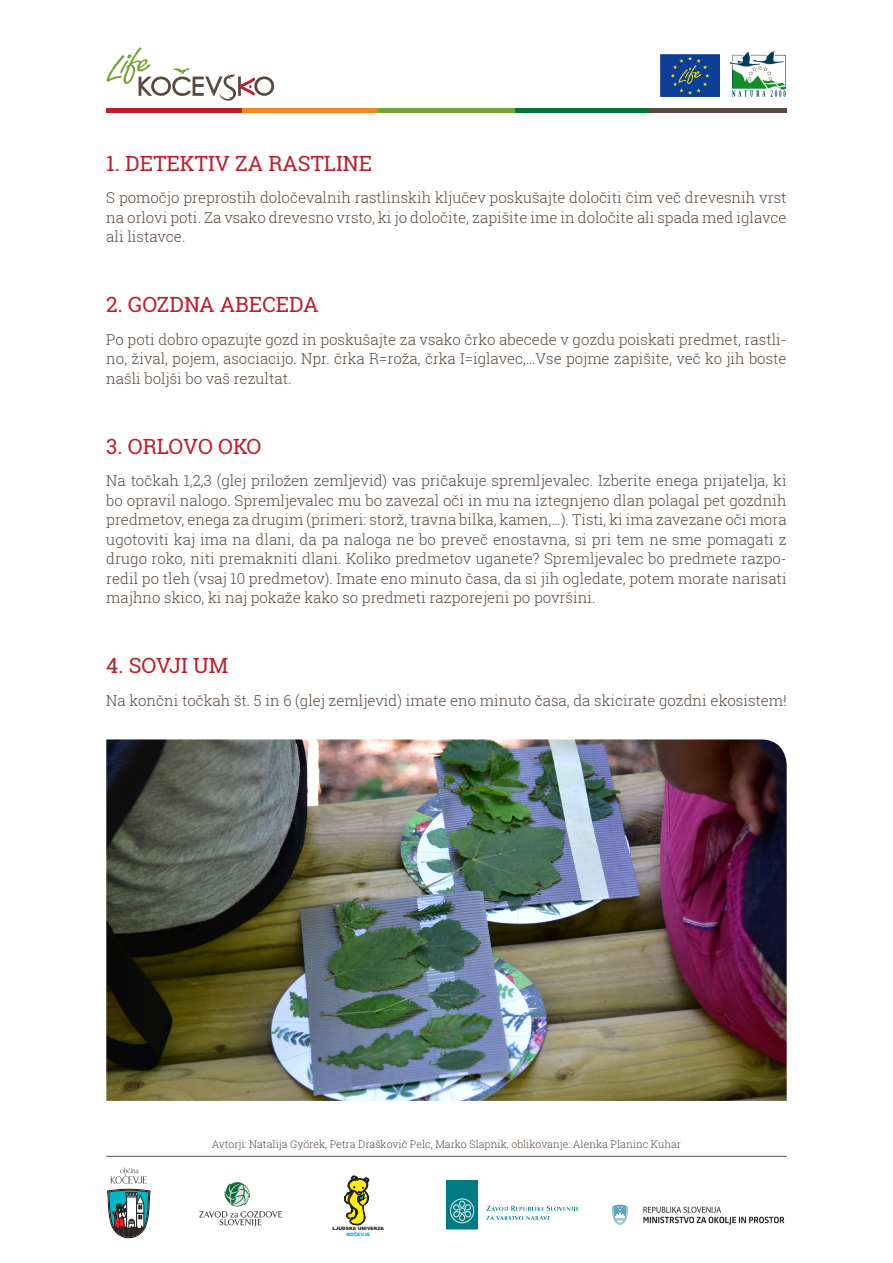
<style>
.page{position:relative;width:893px;height:1263px;background:#fff}
.page>*{position:absolute;margin:0;border:0;box-sizing:border-box;transform-origin:0 0}
.Naslovi_iger{font:21px "Roboto Slab";color:#be1d2c}
.body_tekst{font:300 15px/19.5px "Roboto Slab";color:#594a41;text-align:justify}
.t1{font:300 10.5px "Roboto Slab";color:#594a41}
.t2{font:900 4.5px "Arial";color:#231f20}
.t3{font:900 4.5px "Arial";color:#00aeef}
</style>
<div class="page">
<svg style="left:107px;top:47px;width:167px;height:54px"></svg>
<img style="left:661px;top:55px;width:58px;height:42px">
<img style="left:729px;top:50px;width:57px;height:47px">
<img style="left:612px;top:1204px;width:173px;height:21px">
<svg style="left:344px;top:1176px;width:25px;height:49px"></svg>
<svg style="left:107px;top:1167px;width:43px;height:71px"></svg>
<img style="left:446px;top:1180px;width:133px;height:49px">
<img style="left:199px;top:1183px;width:82px;height:44px">
<img style="left:106px;top:739px;width:681px;height:362px">
<hr style="left:106px;top:1156px;width:681px;height:1px;background:#594a41">
<div style="left:106px;top:108px;width:136px;height:5px;background:#be1d2c"></div>
<div style="left:514px;top:108px;width:137px;height:5px;background:#007739"></div>
<div style="left:242px;top:108px;width:136px;height:5px;background:#f58520"></div>
<div style="left:651px;top:108px;width:136px;height:5px;background:#594a41"></div>
<div style="left:378px;top:108px;width:136px;height:5px;background:#73a532"></div>
<p class="Naslovi_iger" style="left:106px;top:149px;width:268px">1. DETEKTIV ZA RASTLINE</p>
<p class="body_tekst" style="left:106px;top:188px;width:682px">S pomočjo preprostih določevalnih rastlinskih ključev poskušajte določiti čim več drevesnih vrst na orlovi poti. Za vsako drevesno vrsto, ki jo določite, zapišite ime in določite ali spada med iglavce ali listavce.</p>
<p class="Naslovi_iger" style="left:106px;top:290px;width:214px">2. GOZDNA ABECEDA</p>
<p class="body_tekst" style="left:106px;top:329px;width:682px">Po poti dobro opazujte gozd in poskušajte za vsako črko abecede v gozdu poiskati predmet, rastli&shy;no, žival, pojem, asociacijo. Npr. črka R=roža, črka I=iglavec,…Vse pojme zapišite, več ko jih boste našli boljši bo vaš rezultat.</p>
<p class="Naslovi_iger" style="left:106px;top:432px;width:157px">3. ORLOVO OKO</p>
<p class="body_tekst" style="left:106px;top:470px;width:682px">Na točkah 1,2,3 (glej priložen zemljevid) vas pričakuje spremljevalec. Izberite enega prijatelja, ki bo opravil nalogo. Spremljevalec mu bo zavezal oči in mu na iztegnjeno dlan polagal pet gozdnih predmetov, enega za drugim (primeri: storž, travna bilka, kamen,…). Tisti, ki ima zavezane oči mora ugotoviti kaj ima na dlani, da pa naloga ne bo preveč enostavna, si pri tem ne sme pomagati z drugo roko, niti premakniti dlani. Koliko predmetov uganete? Spremljevalec bo predmete razpo&shy;redil po tleh (vsaj 10 predmetov). Imate eno minuto časa, da si jih ogledate, potem morate narisati majhno skico, ki naj pokaže kako so predmeti razporejeni po površini.</p>
<p class="Naslovi_iger" style="left:106px;top:651px;width:124px">4. SOVJI UM</p>
<p class="body_tekst" style="left:106px;top:690px;width:682px">Na končni točkah št. 5 in 6 (glej zemljevid) imate eno minuto časa, da skicirate gozdni ekosistem!</p>
<p class="t1" style="left:212px;top:1137px;width:471px">Avtorji: Natalija Györek, Petra Draškovič Pelc, Marko Slapnik, oblikovanje: Alenka Planinc Kuhar</p>
<p class="t2" style="left:332px;top:1225px;width:53px">LJUDSKA UNIVERZA</p>
<p class="t3" style="left:346px;top:1231px;width:25px">KOČEVJE</p>
</div>
